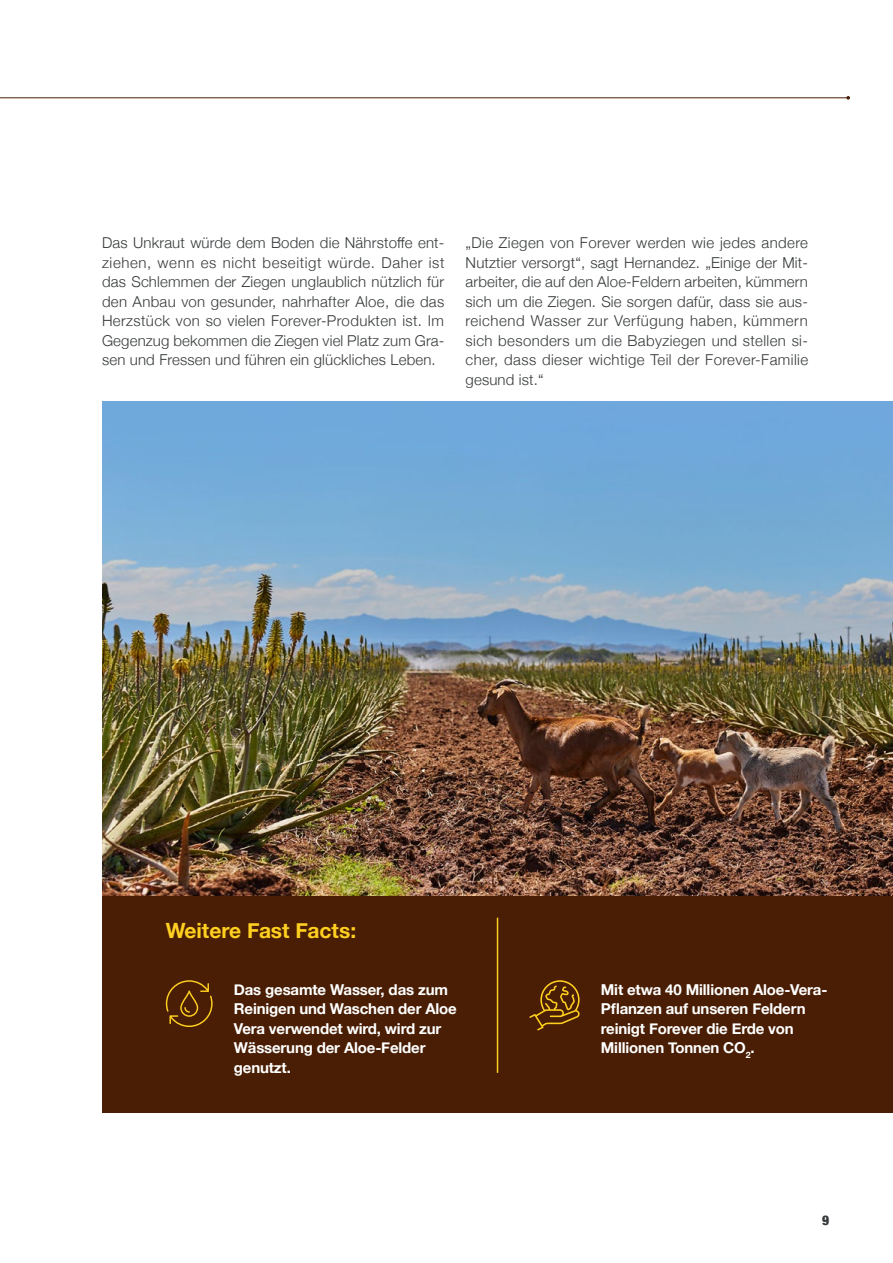
<style>
.page{position:relative;width:893px;height:1263px;background:#fff}
.page>*{position:absolute;margin:0;border:0;box-sizing:border-box;transform-origin:0 0}
.t1{font:700 21px "Helvetica Neue";color:#ffcf21}
.t2{font:300 15px/19.5px "Helvetica Neue";letter-spacing:.01em;color:#373a3b;text-align:justify}
.t3{font:700 15px/19.5px "Helvetica Neue";letter-spacing:-.01em;color:#fff}
.t4{font:900 condensed 13.5px "Helvetica Neue";color:#373a3b}
</style>
<div class="page">
<hr style="left:0;top:97px;width:848px;height:1px;background:#491e04">
<svg style="left:846px;top:96px;width:4px;height:4px"></svg>
<img style="left:102px;top:402px;width:791px;height:494px">
<div style="left:102px;top:896px;width:791px;height:217px;background:#491e04"></div>
<hr style="left:497px;top:918px;width:1px;height:155px;background:#ffcf21">
<svg style="left:529px;top:980px;width:51px;height:50px"></svg>
<svg style="left:166px;top:980px;width:47px;height:47px"></svg>
<p class="t2" style="left:102px;top:232px;width:344px">Das Unkraut würde dem Boden die Nährstoffe ent&shy;ziehen, wenn es nicht beseitigt würde. Daher ist das Schlemmen der Ziegen unglaublich nützlich für den Anbau von gesunder, nahrhafter Aloe, die das Herzstück von so vielen Forever-Produkten ist. Im Gegenzug bekommen die Ziegen viel Platz zum Gra&shy;sen und Fressen und führen ein glückliches Leben.</p>
<p class="t2" style="left:466px;top:232px;width:344px">„Die Ziegen von Forever werden wie jedes andere Nutztier versorgt“, sagt Hernandez. „Einige der Mit&shy;arbeiter, die auf den Aloe-Feldern arbeiten, kümmern sich um die Ziegen. Sie sorgen dafür, dass sie aus&shy;reichend Wasser zur Verfügung haben, kümmern sich besonders um die Babyziegen und stellen si&shy;cher, dass dieser wichtige Teil der Forever-Familie gesund ist.“</p>
<h1 class="t1" style="left:166px;top:914px;width:192px">Weitere Fast Facts:</h1>
<p class="t3" style="left:234px;top:980px;width:224px">Das gesamte Wasser, das zum<br>Reinigen und Waschen der Aloe<br>Vera verwendet wird, wird zur<br>Wässerung der Aloe-Felder genutzt.</p>
<p class="t3" style="left:601px;top:980px;width:228px">Mit etwa 40 Millionen Aloe-Vera-<br>Pflanzen auf unseren Feldern reinigt Forever die Erde von<br>Millionen Tonnen CO<sub>2</sub>.</p>
<p class="t4" style="left:822px;top:1209px;width:9px">9</p>
</div>
